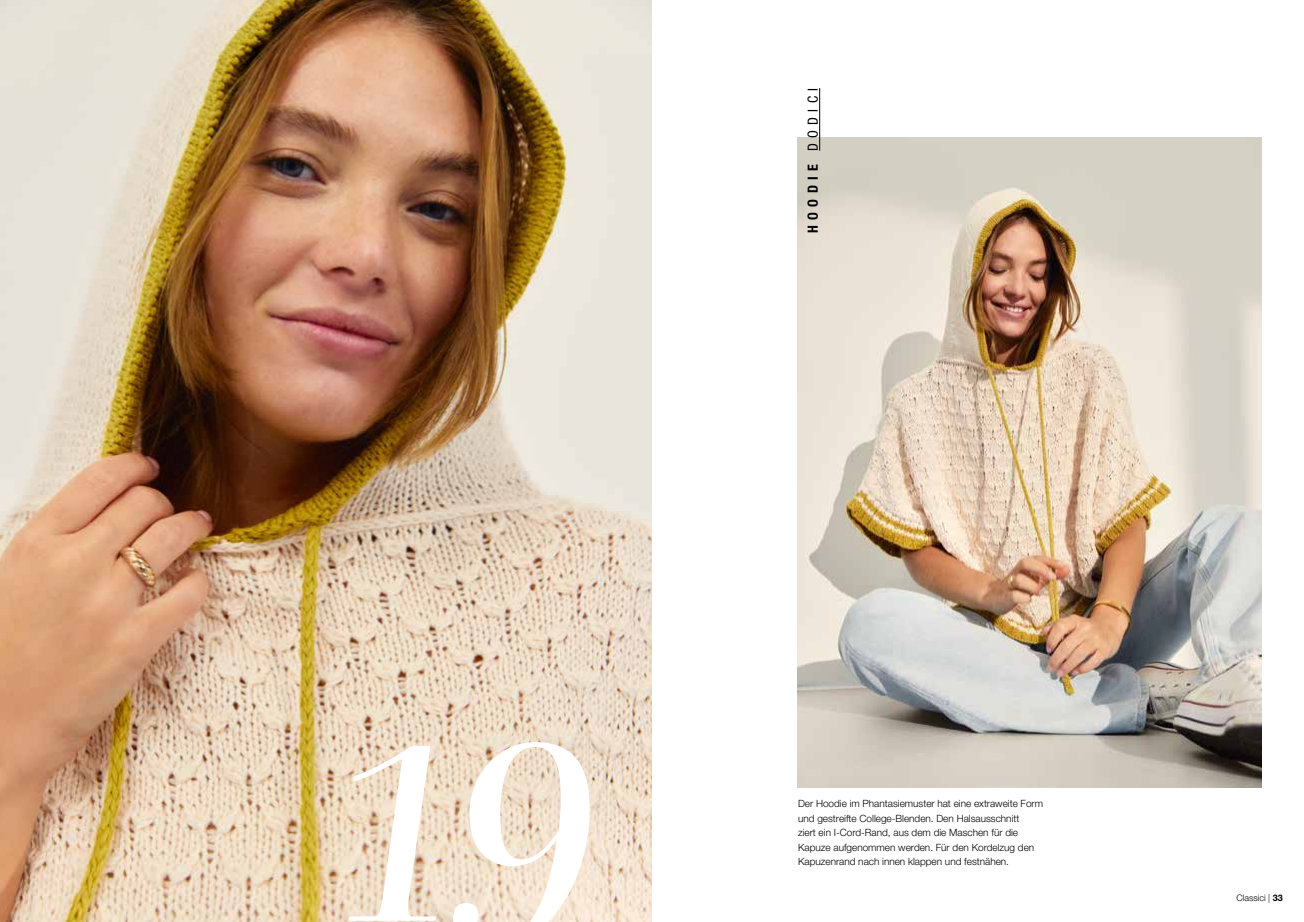
<style>
.page{position:relative;width:1304px;height:922px;background:#fff}
.page>*{position:absolute;margin:0;border:0;box-sizing:border-box;transform-origin:0 0}
.t1{font:italic 291.3px "Mencken Std Head";color:#fff}
.t2{font:14px "Helvetica Neue LT 77 Bd Cn";letter-spacing:.375em;color:#000}
.t3{font:10px/14.5px "Helvetica Neue LT 45 Lt";color:#000}
.t4{font:300 9px "Helvetica Neue LT Std";color:#000}
.s1{font-family:"Helvetica Neue LT 57 Cn"}
.s2{font-weight:700}
</style>
<div class="page">
<img style="left:0;top:0;width:652px;height:921px">
<img style="left:797px;top:137px;width:464px;height:650px">
<hr style="left:819px;top:88px;width:1px;height:63px;background:#000">
<h1 class="t1" style="left:322px;top:654px;width:283px">19</h1>
<h2 class="t2" style="left:804px;top:232px;width:146px;rotate:-90deg">HOODIE <span class="s1">DODICI</span></h2>
<p class="t3" style="left:798px;top:796px;width:246px">Der Hoodie im Phantasiemuster hat eine extraweite Form und gestreifte College-Blenden. Den Halsausschnitt<br>ziert ein I-Cord-Rand, aus dem die Maschen für die Kapuze aufgenommen werden. Für den Kordelzug den Kapuzenrand nach innen klappen und festnähen.</p>
<p class="t4" style="left:1236px;top:892px;width:48px">Classici | <span class="s2">33</span></p>
</div>
